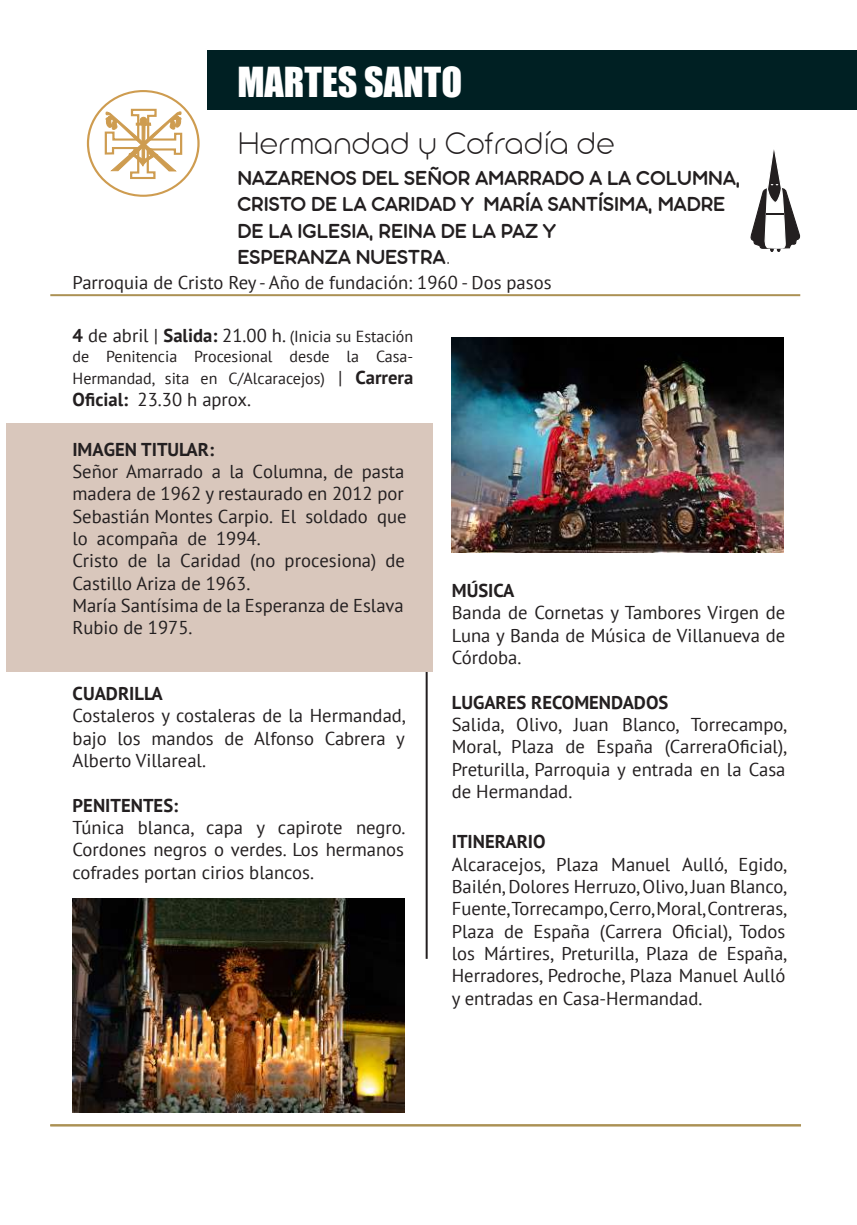
<style>
.page{position:relative;width:857px;height:1225px;background:#fff}
.page>*{position:absolute;margin:0;border:0;box-sizing:border-box;transform-origin:0 0}
.t1{font:38px "Impact";color:#fff}
.t2{font:300 expanded 34px "Aristotelica Display Trial";color:#231f20}
.t3{font:22px/26.4px "Aristotelica Display Trial Dm Bd";color:#231f20}
.t4{font:18.6px/22.4px "PT Sans";color:#231f20;text-align:justify}
.t5{font:700 18.6px "PT Sans";color:#231f20}
.t6{font:16px/19.2px "PT Sans";color:#231f20}
.s1{font-weight:700;font-size:18.6px}
.s2{font-size:18.6px}
.s3{font-weight:700}
</style>
<div class="page">
<hr style="left:50px;top:294px;width:749px;height:2px;background:#ab9154">
<hr style="left:425px;top:647px;width:2px;height:312px;background:#231f20">
<hr style="left:856px;top:50px;width:1px;height:60px;background:#463d75">
<div style="left:207px;top:51px;width:649px;height:59px;background:#002023"></div>
<div style="left:87px;top:90px;width:112px;height:107px;border:2px solid #ce9c50;border-radius:50%"></div>
<svg style="left:104px;top:108px;width:79px;height:72px"></svg>
<div style="left:140px;top:117px;width:7px;height:7px;background:#ce9c50;border-radius:50%"></div>
<div style="left:139px;top:117px;width:8px;height:8px;border:1px solid #ce9c50;border-radius:50%"></div>
<svg style="left:750px;top:149px;width:49px;height:103px"></svg>
<div style="left:6px;top:423px;width:426px;height:249px;background:#d9c7bc"></div>
<hr style="left:50px;top:1124px;width:750px;height:2px;background:#ab9154">
<hr style="left:856px;top:373px;width:1px;height:128px;background:#d9c7bc">
<img style="left:73px;top:898px;width:331px;height:214px">
<img style="left:451px;top:337px;width:331px;height:215px">
<h1 class="t1" style="left:237px;top:52px;width:226px">MARTES SANTO</h1>
<h2 class="t2" style="left:237px;top:125px;width:378px">Hermandad y Cofradía de</h2>
<p class="t3" style="left:237px;top:166px;width:504px">NAZARENOS DEL SEÑOR AMARRADO A LA COLUMNA, CRISTO DE LA CARIDAD Y MARÍA SANTÍSIMA, MADRE DE LA IGLESIA, REINA DE LA PAZ Y<br>ESPERANZA NUESTRA.</p>
<p class="t4" style="left:73px;top:271px;width:480px">Parroquia de Cristo Rey - Año de fundación: 1960 - Dos pasos</p>
<p class="t6" style="left:73px;top:327px;width:342px"><span class="s1">4</span> <span class="s2">de abril |</span> <span class="s1">Salida:</span> <span class="s2">21.00 h.</span> (Inicia su Estación de Penitencia Procesional desde la Casa-</p>
<p class="t6" style="left:73px;top:368px;width:342px">Hermandad, sita en C/Alcaracejos) <span class="s2">|</span> <span class="s1">Carrera</span></p>
<p class="t4" style="left:73px;top:388px;width:180px"><span class="s3">Oficial:</span> 23.30 h aprox.</p>
<p class="t5" style="left:72px;top:437px;width:143px">IMAGEN TITULAR:</p>
<p class="t4" style="left:72px;top:460px;width:335px;text-align:left">Señor Amarrado a la Columna, de pasta madera de 1962 y restaurado en 2012 por<br>Sebastián Montes Carpio. El soldado que lo acompaña de 1994.<br>Cristo de la Caridad (no procesiona) de<br>Castillo Ariza de 1963.<br>María Santísima de la Esperanza de Eslava<br>Rubio de 1975.</p>
<p class="t5" style="left:73px;top:681px;width:91px">CUADRILLA</p>
<p class="t4" style="left:73px;top:704px;width:334px">Costaleros y costaleras de la Hermandad, bajo los mandos de Alfonso Cabrera y Alberto Villareal.</p>
<p class="t5" style="left:73px;top:792px;width:107px">PENITENTES:</p>
<p class="t4" style="left:73px;top:815px;width:334px">Túnica blanca, capa y capirote negro.<br>Cordones negros o verdes. Los hermanos cofrades portan cirios blancos.</p>
<p class="t5" style="left:451px;top:578px;width:64px">MÚSICA</p>
<p class="t4" style="left:451px;top:601px;width:335px">Banda de Cornetas y Tambores Virgen de Luna y Banda de Música de Villanueva de Córdoba.</p>
<p class="t5" style="left:451px;top:689px;width:218px">LUGARES RECOMENDADOS</p>
<p class="t4" style="left:451px;top:712px;width:336px">Salida, Olivo, Juan Blanco, Torrecampo, Moral, Plaza de España (CarreraOficial), Preturilla, Parroquia y entrada en la Casa de Hermandad.</p>
<p class="t5" style="left:451px;top:829px;width:95px">ITINERARIO</p>
<p class="t4" style="left:451px;top:852px;width:336px">Alcaracejos, Plaza Manuel Aulló, Egido, Bailén, Dolores Herruzo, Olivo, Juan Blanco, Fuente, Torrecampo, Cerro, Moral, Contreras, Plaza de España (Carrera Oficial), Todos los Mártires, Preturilla, Plaza de España, Herradores, Pedroche, Plaza Manuel Aulló y entradas en Casa-Hermandad.</p>
</div>
